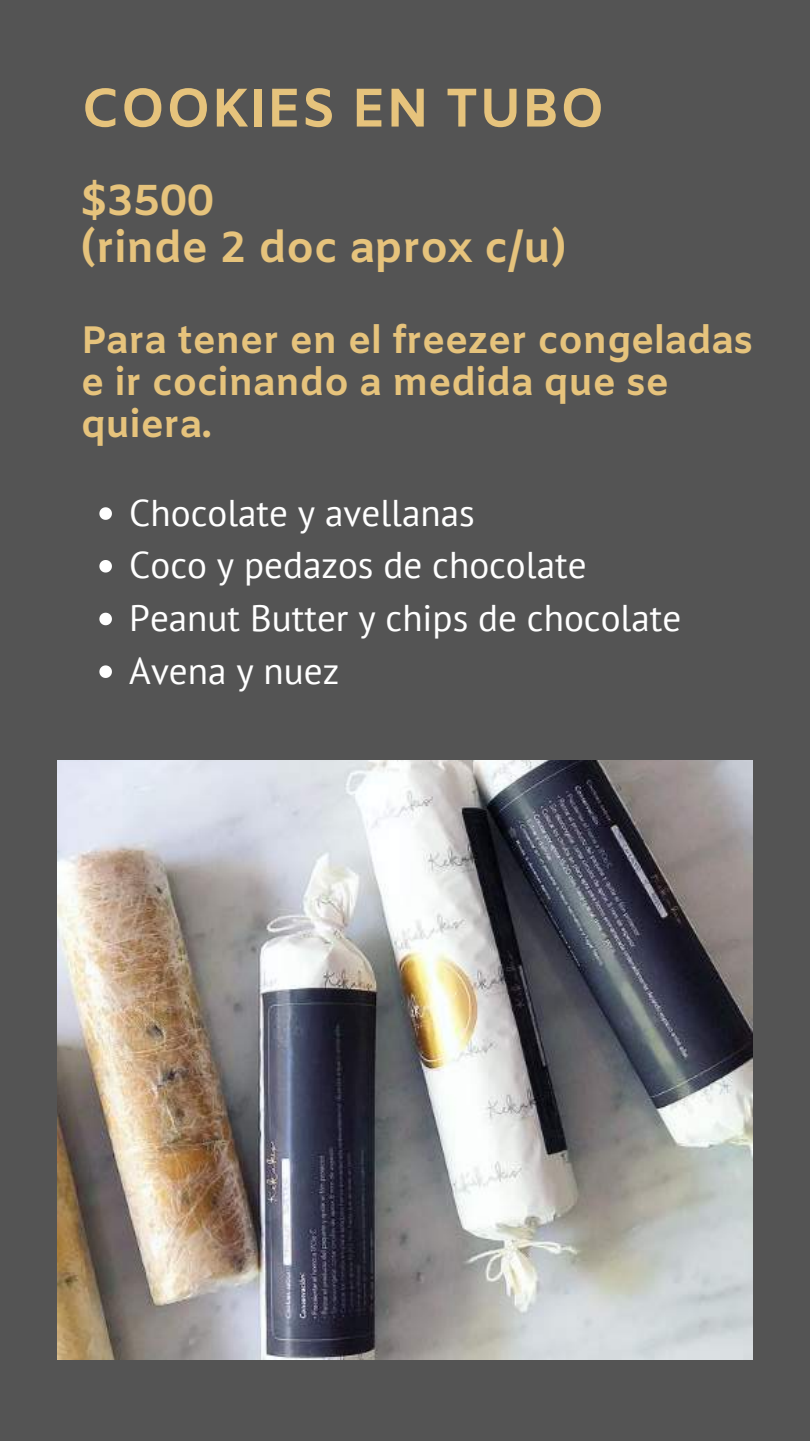
<style>
.page{position:relative;width:810px;height:1441px;background:#fff}
.page>*{position:absolute;margin:0;border:0;box-sizing:border-box;transform-origin:0 0}
.t1{font:700 54.3px "Amiko";color:#e6c37c}
.t2{font:700 43.3px/47.2px "Amiko";color:#e6c37c}
.t3{font:700 38.3px/42px "Amiko";color:#e6c37c}
.t4{font:37.1px/52.7px "PT Sans";color:#fff}
</style>
<div class="page">
<div style="left:0;top:0;width:810px;height:1440px;background:#545454"></div>
<svg style="left:99px;top:507px;width:13px;height:12px"></svg>
<svg style="left:99px;top:560px;width:13px;height:12px"></svg>
<svg style="left:99px;top:612px;width:13px;height:13px"></svg>
<svg style="left:99px;top:665px;width:13px;height:13px"></svg>
<img style="left:58px;top:760px;width:694px;height:599px">
<h1 class="t1" style="left:81px;top:76px;width:526px">COOKIES EN TUBO</h1>
<p class="t2" style="left:81px;top:180px;width:487px">$3500<br>(rinde 2 doc aprox c/u)</p>
<p class="t3" style="left:81px;top:322px;width:673px">Para tener en el freezer congeladas e ir cocinando a medida que se quiera.</p>
<p class="t4" style="left:129px;top:485px;width:554px">Chocolate y avellanas<br>Coco y pedazos de chocolate<br>Peanut Butter y chips de chocolate<br>Avena y nuez</p>
</div>
